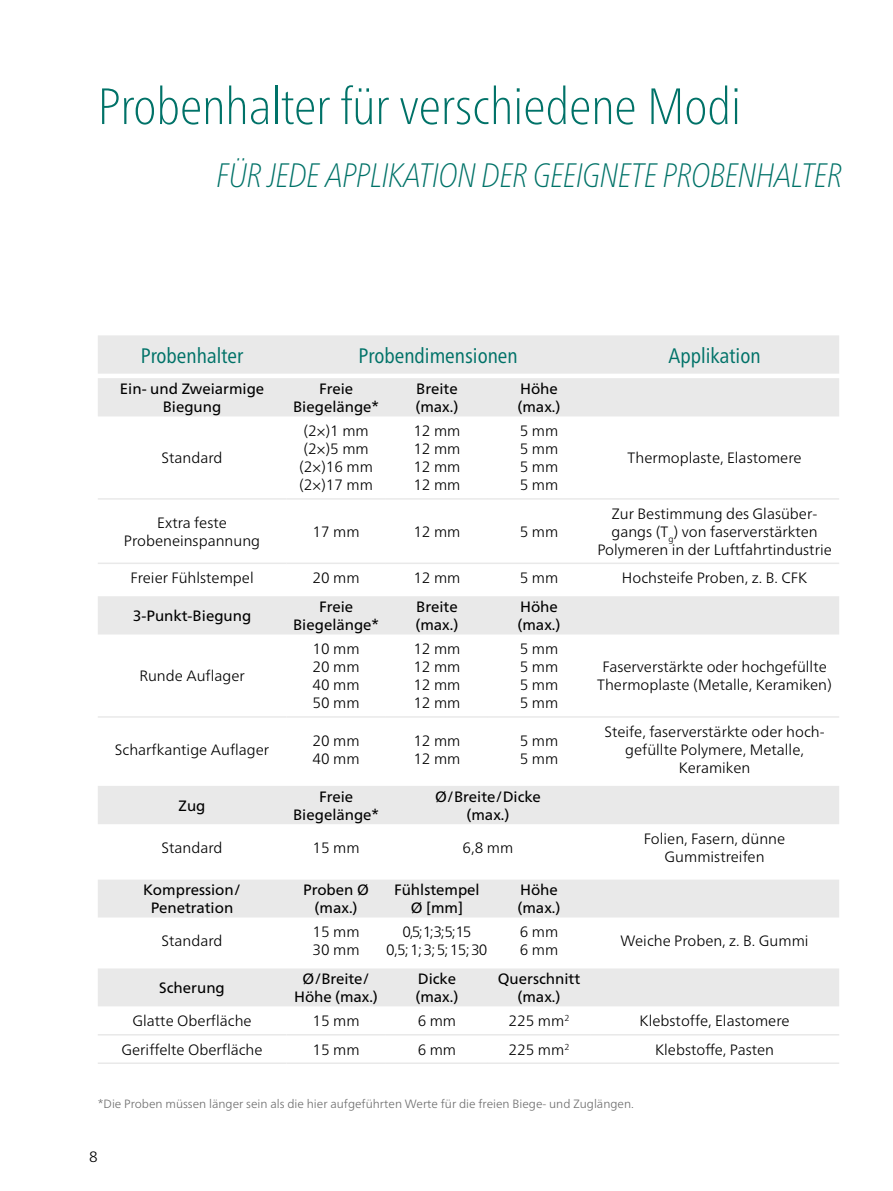
<style>
.page{position:relative;width:893px;height:1191px;background:#fff}
.page>*{position:absolute;margin:0;border:0;box-sizing:border-box;transform-origin:0 0}
.Headline_n{font:100 condensed 51px "Frutiger Neue LTW1 G";color:#007268}
.t1{font:italic 100 condensed 33.9px "Frutiger Neue LTW1 G";color:#007268}
.Tabellenkopf_n{font:condensed 21px "Frutiger Neue LTW1 G";color:#007268}
.Fließtext_en_n{font:300 15px/18px "Frutiger Neue LTW1 G";color:#000;text-align:center}
.Tabellenkopf_n-2{font:15px/18px "Frutiger Neue LTW1 G";color:#000;text-align:center}
.Tabellenkörper_n{font:300 15px "Frutiger Neue LTW1 G";color:#000}
.Bildunterschrift_n{font:300 12px "Frutiger Neue LTW1 G";color:#6e6e6e}
</style>
<div class="page">
<svg style="left:98px;top:335px;width:741px;height:671px"></svg>
<hr style="left:98px;top:498px;width:188px;height:1px;background:#e9e9e9">
<hr style="left:286px;top:498px;width:100px;height:1px;background:#e9e9e9">
<hr style="left:386px;top:498px;width:102px;height:1px;background:#e9e9e9">
<hr style="left:488px;top:498px;width:102px;height:1px;background:#e9e9e9">
<hr style="left:590px;top:498px;width:249px;height:1px;background:#e9e9e9">
<hr style="left:98px;top:562px;width:188px;height:2px;background:#e9e9e9">
<hr style="left:286px;top:562px;width:100px;height:2px;background:#e9e9e9">
<hr style="left:386px;top:562px;width:102px;height:2px;background:#e9e9e9">
<hr style="left:488px;top:562px;width:102px;height:2px;background:#e9e9e9">
<hr style="left:590px;top:562px;width:249px;height:2px;background:#e9e9e9">
<hr style="left:98px;top:716px;width:188px;height:1px;background:#e9e9e9">
<hr style="left:286px;top:716px;width:100px;height:1px;background:#e9e9e9">
<hr style="left:386px;top:716px;width:102px;height:1px;background:#e9e9e9">
<hr style="left:488px;top:716px;width:102px;height:1px;background:#e9e9e9">
<hr style="left:590px;top:716px;width:249px;height:1px;background:#e9e9e9">
<hr style="left:98px;top:1034px;width:188px;height:1px;background:#e9e9e9">
<hr style="left:98px;top:1062px;width:188px;height:2px;background:#e9e9e9">
<hr style="left:286px;top:1034px;width:100px;height:1px;background:#e9e9e9">
<hr style="left:286px;top:1062px;width:100px;height:2px;background:#e9e9e9">
<hr style="left:386px;top:1034px;width:102px;height:1px;background:#e9e9e9">
<hr style="left:386px;top:1062px;width:102px;height:2px;background:#e9e9e9">
<hr style="left:488px;top:1034px;width:102px;height:1px;background:#e9e9e9">
<hr style="left:488px;top:1062px;width:102px;height:2px;background:#e9e9e9">
<hr style="left:590px;top:1034px;width:249px;height:1px;background:#e9e9e9">
<hr style="left:590px;top:1062px;width:249px;height:2px;background:#e9e9e9">
<p class="Headline_n" style="left:98px;top:69px;width:645px">Probenhalter für verschiedene Modi</p>
<p class="t1" style="left:217px;top:151px;width:627px">FÜR JEDE APPLIKATION DER GEEIGNETE PROBENHALTER</p>
<p class="Tabellenkopf_n" style="left:141px;top:340px;width:104px">Probenhalter</p>
<p class="Tabellenkopf_n" style="left:359px;top:340px;width:161px">Probendimensionen</p>
<p class="Tabellenkopf_n" style="left:669px;top:340px;width:94px">Applikation</p>
<p class="Tabellenkopf_n-2" style="left:120px;top:380px;width:146px">Ein- und Zweiarmige</p>
<p class="Tabellenkopf_n-2" style="left:163px;top:398px;width:60px">Biegung</p>
<p class="Tabellenkopf_n-2" style="left:520px;top:380px;width:39px">Höhe</p>
<p class="Tabellenkopf_n-2" style="left:517px;top:398px;width:45px">(max.)</p>
<p class="Tabellenkopf_n-2" style="left:293px;top:380px;width:88px">Freie<br>Biegelänge*</p>
<p class="Tabellenkopf_n-2" style="left:416px;top:380px;width:43px">Breite</p>
<p class="Tabellenkopf_n-2" style="left:415px;top:398px;width:45px">(max.)</p>
<p class="Fließtext_en_n" style="left:161px;top:449px;width:63px">Standard</p>
<p class="Fließtext_en_n" style="left:303px;top:422px;width:67px">(2×)1 mm</p>
<p class="Fließtext_en_n" style="left:303px;top:440px;width:67px">(2×)5 mm</p>
<p class="Fließtext_en_n" style="left:299px;top:458px;width:75px">(2×)16 mm</p>
<p class="Fließtext_en_n" style="left:299px;top:476px;width:75px">(2×)17 mm</p>
<p class="Fließtext_en_n" style="left:413px;top:422px;width:49px">12 mm</p>
<p class="Fließtext_en_n" style="left:413px;top:440px;width:49px">12 mm</p>
<p class="Fließtext_en_n" style="left:413px;top:458px;width:49px">12 mm</p>
<p class="Fließtext_en_n" style="left:413px;top:476px;width:49px">12 mm</p>
<p class="Fließtext_en_n" style="left:520px;top:422px;width:40px">5 mm</p>
<p class="Fließtext_en_n" style="left:520px;top:440px;width:40px">5 mm</p>
<p class="Fließtext_en_n" style="left:520px;top:458px;width:40px">5 mm</p>
<p class="Fließtext_en_n" style="left:520px;top:476px;width:40px">5 mm</p>
<p class="Fließtext_en_n" style="left:124px;top:513px;width:138px">Extra feste<br>Probeneinspannung</p>
<p class="Fließtext_en_n" style="left:313px;top:522px;width:49px">17 mm</p>
<p class="Fließtext_en_n" style="left:413px;top:522px;width:49px">12 mm</p>
<p class="Fließtext_en_n" style="left:520px;top:522px;width:40px">5 mm</p>
<p class="Fließtext_en_n" style="left:628px;top:449px;width:175px">Thermoplaste, Elastomere</p>
<p class="Fließtext_en_n" style="left:597px;top:504px;width:236px">Zur Bestimmung des Glasüber&shy;gangs (T<sub>g</sub>) von faserverstärkten<br>Polymeren in der Luftfahrtindustrie</p>
<p class="Fließtext_en_n" style="left:130px;top:569px;width:125px">Freier Fühlstempel</p>
<p class="Tabellenkörper_n" style="left:313px;top:569px;width:49px">20 mm</p>
<p class="Tabellenkörper_n" style="left:413px;top:569px;width:49px">12 mm</p>
<p class="Fließtext_en_n" style="left:520px;top:569px;width:40px">5 mm</p>
<p class="Tabellenkörper_n" style="left:622px;top:569px;width:187px">Hochsteife Proben, z. B. CFK</p>
<p class="Tabellenkopf_n-2" style="left:133px;top:607px;width:120px">3-Punkt-Biegung</p>
<p class="Tabellenkopf_n-2" style="left:293px;top:598px;width:88px">Freie<br>Biegelänge*</p>
<p class="Tabellenkopf_n-2" style="left:416px;top:598px;width:43px">Breite</p>
<p class="Tabellenkopf_n-2" style="left:520px;top:598px;width:39px">Höhe</p>
<p class="Tabellenkopf_n-2" style="left:517px;top:616px;width:45px">(max.)</p>
<p class="Tabellenkopf_n-2" style="left:415px;top:616px;width:45px">(max.)</p>
<p class="Fließtext_en_n" style="left:139px;top:667px;width:107px">Runde Auflager</p>
<p class="Fließtext_en_n" style="left:115px;top:740px;width:156px">Scharfkantige Auflager</p>
<p class="Fließtext_en_n" style="left:313px;top:640px;width:49px">10 mm</p>
<p class="Fließtext_en_n" style="left:313px;top:658px;width:49px">20 mm</p>
<p class="Fließtext_en_n" style="left:313px;top:676px;width:49px">40 mm</p>
<p class="Fließtext_en_n" style="left:313px;top:694px;width:49px">50 mm</p>
<p class="Fließtext_en_n" style="left:313px;top:731px;width:49px">20 mm</p>
<p class="Fließtext_en_n" style="left:313px;top:749px;width:49px">40 mm</p>
<p class="Fließtext_en_n" style="left:413px;top:640px;width:49px">12 mm</p>
<p class="Fließtext_en_n" style="left:413px;top:658px;width:49px">12 mm</p>
<p class="Fließtext_en_n" style="left:413px;top:676px;width:49px">12 mm</p>
<p class="Fließtext_en_n" style="left:413px;top:694px;width:49px">12 mm</p>
<p class="Fließtext_en_n" style="left:520px;top:640px;width:40px">5 mm</p>
<p class="Fließtext_en_n" style="left:520px;top:658px;width:40px">5 mm</p>
<p class="Fließtext_en_n" style="left:520px;top:676px;width:40px">5 mm</p>
<p class="Fließtext_en_n" style="left:520px;top:694px;width:40px">5 mm</p>
<p class="Fließtext_en_n" style="left:413px;top:731px;width:49px;text-align:left">12 mm<br>12 mm</p>
<p class="Fließtext_en_n" style="left:520px;top:731px;width:40px;text-align:left">5 mm<br>5 mm</p>
<p class="Tabellenkopf_n-2" style="left:179px;top:796px;width:28px">Zug</p>
<p class="Tabellenkopf_n-2" style="left:293px;top:787px;width:88px">Freie<br>Biegelänge*</p>
<p class="Tabellenkopf_n-2" style="left:435px;top:787px;width:107px">Ø/Breite/Dicke</p>
<p class="Tabellenkopf_n-2" style="left:466px;top:805px;width:45px">(max.)</p>
<p class="Fließtext_en_n" style="left:602px;top:658px;width:226px">Faserverstärkte oder hochgefüllte</p>
<p class="Fließtext_en_n" style="left:597px;top:676px;width:236px">Thermoplaste (Metalle, Keramiken)</p>
<p class="Fließtext_en_n" style="left:604px;top:722px;width:222px">Steife, faserverstärkte oder hoch-</p>
<p class="Fließtext_en_n" style="left:625px;top:740px;width:180px">gefüllte Polymere, Metalle,<br>Keramiken</p>
<p class="Fließtext_en_n" style="left:161px;top:838px;width:63px">Standard</p>
<p class="Fließtext_en_n" style="left:313px;top:838px;width:49px">15 mm</p>
<p class="Fließtext_en_n" style="left:463px;top:838px;width:52px">6,8 mm</p>
<p class="Fließtext_en_n" style="left:644px;top:829px;width:143px">Folien, Fasern, dünne<br>Gummistreifen</p>
<p class="Tabellenkopf_n-2" style="left:143px;top:881px;width:99px">Kompression/</p>
<p class="Tabellenkopf_n-2" style="left:151px;top:899px;width:84px">Penetration</p>
<p class="Tabellenkopf_n-2" style="left:303px;top:881px;width:67px">Proben Ø</p>
<p class="Tabellenkopf_n-2" style="left:315px;top:899px;width:45px">(max.)</p>
<p class="Tabellenkopf_n-2" style="left:394px;top:881px;width:87px">Fühlstempel<br>Ø [mm]</p>
<p class="Tabellenkopf_n-2" style="left:520px;top:881px;width:39px">Höhe</p>
<p class="Tabellenkopf_n-2" style="left:517px;top:899px;width:45px">(max.)</p>
<p class="Fließtext_en_n" style="left:161px;top:932px;width:63px">Standard</p>
<p class="Fließtext_en_n" style="left:313px;top:923px;width:49px">15 mm</p>
<p class="Fließtext_en_n" style="left:313px;top:941px;width:49px">30 mm</p>
<p class="Fließtext_en_n" style="left:402px;top:923px;width:70px">0,5;1;3;5;15</p>
<p class="Fließtext_en_n" style="left:386px;top:941px;width:103px">0,5; 1; 3; 5; 15; 30</p>
<p class="Fließtext_en_n" style="left:520px;top:923px;width:40px">6 mm</p>
<p class="Fließtext_en_n" style="left:520px;top:941px;width:40px">6 mm</p>
<p class="Fließtext_en_n" style="left:621px;top:932px;width:189px">Weiche Proben, z. B. Gummi</p>
<p class="Tabellenkopf_n-2" style="left:159px;top:978px;width:67px">Scherung</p>
<p class="Tabellenkopf_n-2" style="left:294px;top:969px;width:85px">Ø/Breite/<br>Höhe (max.)</p>
<p class="Tabellenkopf_n-2" style="left:418px;top:969px;width:40px">Dicke</p>
<p class="Tabellenkopf_n-2" style="left:415px;top:987px;width:45px">(max.)</p>
<p class="Tabellenkopf_n-2" style="left:498px;top:969px;width:84px">Querschnitt</p>
<p class="Tabellenkopf_n-2" style="left:517px;top:987px;width:45px">(max.)</p>
<p class="Fließtext_en_n" style="left:132px;top:1012px;width:121px">Glatte Oberfläche</p>
<p class="Fließtext_en_n" style="left:313px;top:1012px;width:49px">15 mm</p>
<p class="Fließtext_en_n" style="left:418px;top:1012px;width:40px">6 mm</p>
<p class="Fließtext_en_n" style="left:509px;top:1012px;width:62px">225 mm<sup>2</sup></p>
<p class="Fließtext_en_n" style="left:640px;top:1012px;width:151px">Klebstoffe, Elastomere</p>
<p class="Fließtext_en_n" style="left:122px;top:1040px;width:142px">Geriffelte Oberfläche</p>
<p class="Fließtext_en_n" style="left:313px;top:1040px;width:49px">15 mm</p>
<p class="Fließtext_en_n" style="left:418px;top:1040px;width:40px">6 mm</p>
<p class="Fließtext_en_n" style="left:509px;top:1040px;width:62px">225 mm<sup>2</sup></p>
<p class="Fließtext_en_n" style="left:655px;top:1040px;width:121px">Klebstoffe, Pasten</p>
<p class="Bildunterschrift_n" style="left:98px;top:1096px;width:538px">*Die Proben müssen länger sein als die hier aufgeführten Werte für die freien Biege- und Zuglängen.</p>
<p class="Fließtext_en_n" style="left:89px;top:1147px;width:10px">8</p>
</div>
